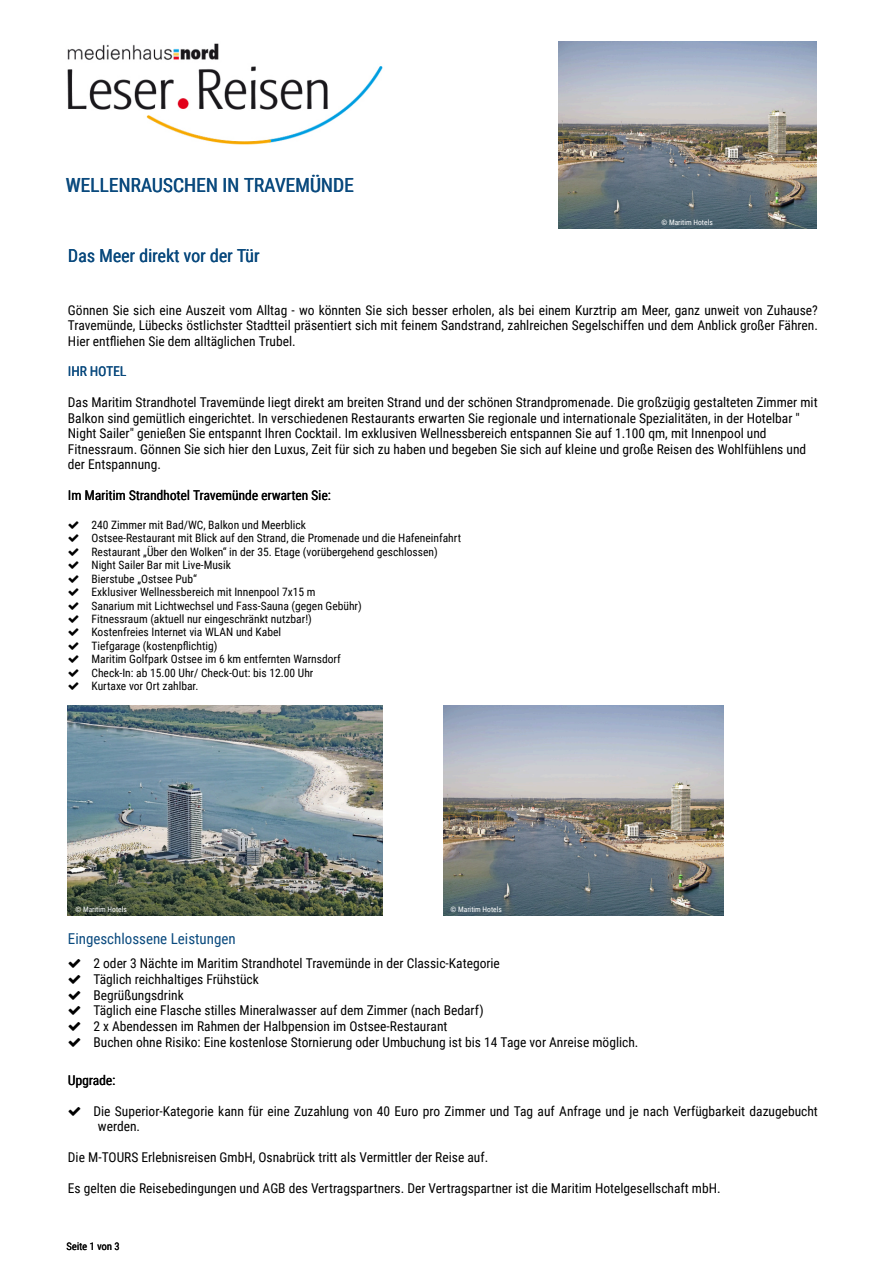
<style>
.page{position:relative;width:893px;height:1263px;background:#fff}
.page>*{position:absolute;margin:0;border:0;box-sizing:border-box;transform-origin:0 0}
.t1{font:19.5px "Roboto Condensed";color:#0a4a7e}
.t2{font:18px "Roboto Condensed";color:#0a4a7e}
.t3{font:15px "Roboto Condensed";color:#0a4a7e}
.t4{font:13.5px/15.6px "Roboto Condensed";color:#000}
.t5{font:13.5px "Roboto Condensed";color:#0a4a7e}
.t6{font:11.55px/13.5px "Roboto Condensed";color:#000}
.t7{font:10.5px "Roboto Condensed";color:#000}
.t8{font:7.5px "Roboto Condensed";color:#fff}
</style>
<div class="page">
<img style="left:68px;top:706px;width:315px;height:210px">
<img style="left:443px;top:706px;width:281px;height:210px">
<img style="left:67px;top:43px;width:316px;height:102px">
<img style="left:558px;top:41px;width:258px;height:188px">
<h1 class="t1" style="left:66px;top:176px;width:290px">WELLENRAUSCHEN IN TRAVEMÜNDE</h1>
<h2 class="t2" style="left:68px;top:247px;width:193px">Das Meer direkt vor der Tür</h2>
<p class="t8" style="left:661px;top:219px;width:53px">© Maritim Hotels</p>
<p class="t4" style="left:68px;top:303px;width:751px;text-align:justify">Gönnen Sie sich eine Auszeit vom Alltag - wo könnten Sie sich besser erholen, als bei einem Kurztrip am Meer, ganz unweit von Zuhause?<br>Travemünde, Lübecks östlichster Stadtteil präsentiert sich mit feinem Sandstrand, zahlreichen Segelschiffen und dem Anblick großer Fähren.<br>Hier entfliehen Sie dem alltäglichen Trubel.</p>
<p class="t5" style="left:68px;top:365px;width:60px">IHR HOTEL</p>
<p class="t4" style="left:68px;top:395px;width:751px">Das Maritim Strandhotel Travemünde liegt direkt am breiten Strand und der schönen Strandpromenade. Die großzügig gestalteten Zimmer mit Balkon sind gemütlich eingerichtet. In verschiedenen Restaurants erwarten Sie regionale und internationale Spezialitäten, in der Hotelbar " Night Sailer" genießen Sie entspannt Ihren Cocktail. Im exklusiven Wellnessbereich entspannen Sie auf 1.100 qm, mit Innenpool und Fitnessraum. Gönnen Sie sich hier den Luxus, Zeit für sich zu haben und begeben Sie sich auf kleine und große Reisen des Wohlfühlens und der Entspannung.</p>
<p class="t4" style="left:68px;top:488px;width:264px">Im Maritim Strandhotel Travemünde erwarten Sie:</p>
<p class="t6" style="left:92px;top:519px;width:371px">240 Zimmer mit Bad/WC, Balkon und Meerblick<br>Ostsee-Restaurant mit Blick auf den Strand, die Promenade und die Hafeneinfahrt Restaurant „Über den Wolken“ in der 35. Etage (vorübergehend geschlossen)<br>Night Sailer Bar mit Live-Musik<br>Bierstube „Ostsee Pub“<br>Exklusiver Wellnessbereich mit Innenpool 7x15 m<br>Sanarium mit Lichtwechsel und Fass-Sauna (gegen Gebühr)<br>Fitnessraum (aktuell nur eingeschränkt nutzbar!)<br>Kostenfreies Internet via WLAN und Kabel<br>Tiefgarage (kostenpflichtig)<br>Maritim Golfpark Ostsee im 6 km entfernten Warnsdorf<br>Check-In: ab 15.00 Uhr/ Check-Out: bis 12.00 Uhr<br>Kurtaxe vor Ort zahlbar.</p>
<p class="t8" style="left:75px;top:906px;width:53px">© Maritim Hotels</p>
<p class="t8" style="left:450px;top:906px;width:53px">© Maritim Hotels</p>
<p class="t3" style="left:68px;top:932px;width:169px">Eingeschlossene Leistungen</p>
<p class="t4" style="left:93px;top:956px;width:546px">2 oder 3 Nächte im Maritim Strandhotel Travemünde in der Classic-Kategorie<br>Täglich reichhaltiges Frühstück<br>Begrüßungsdrink<br>Täglich eine Flasche stilles Mineralwasser auf dem Zimmer (nach Bedarf)<br>2 x Abendessen im Rahmen der Halbpension im Ostsee-Restaurant<br>Buchen ohne Risiko: Eine kostenlose Stornierung oder Umbuchung ist bis 14 Tage vor Anreise möglich.</p>
<p class="t4" style="left:68px;top:1073px;width:49px">Upgrade:</p>
<p class="t4" style="left:98px;top:1104px;width:721px;text-indent:-4px">Die Superior-Kategorie kann für eine Zuzahlung von 40 Euro pro Zimmer und Tag auf Anfrage und je nach Verfügbarkeit dazugebucht werden.</p>
<p class="t4" style="left:68px;top:1150px;width:422px">Die M-TOURS Erlebnisreisen GmbH, Osnabrück tritt als Vermittler der Reise auf.</p>
<p class="t4" style="left:68px;top:1181px;width:654px">Es gelten die Reisebedingungen und AGB des Vertragspartners. Der Vertragspartner ist die Maritim Hotelgesellschaft mbH.</p>
<p class="t7" style="left:66px;top:1242px;width:55px">Seite 1 von 3</p>
</div>
